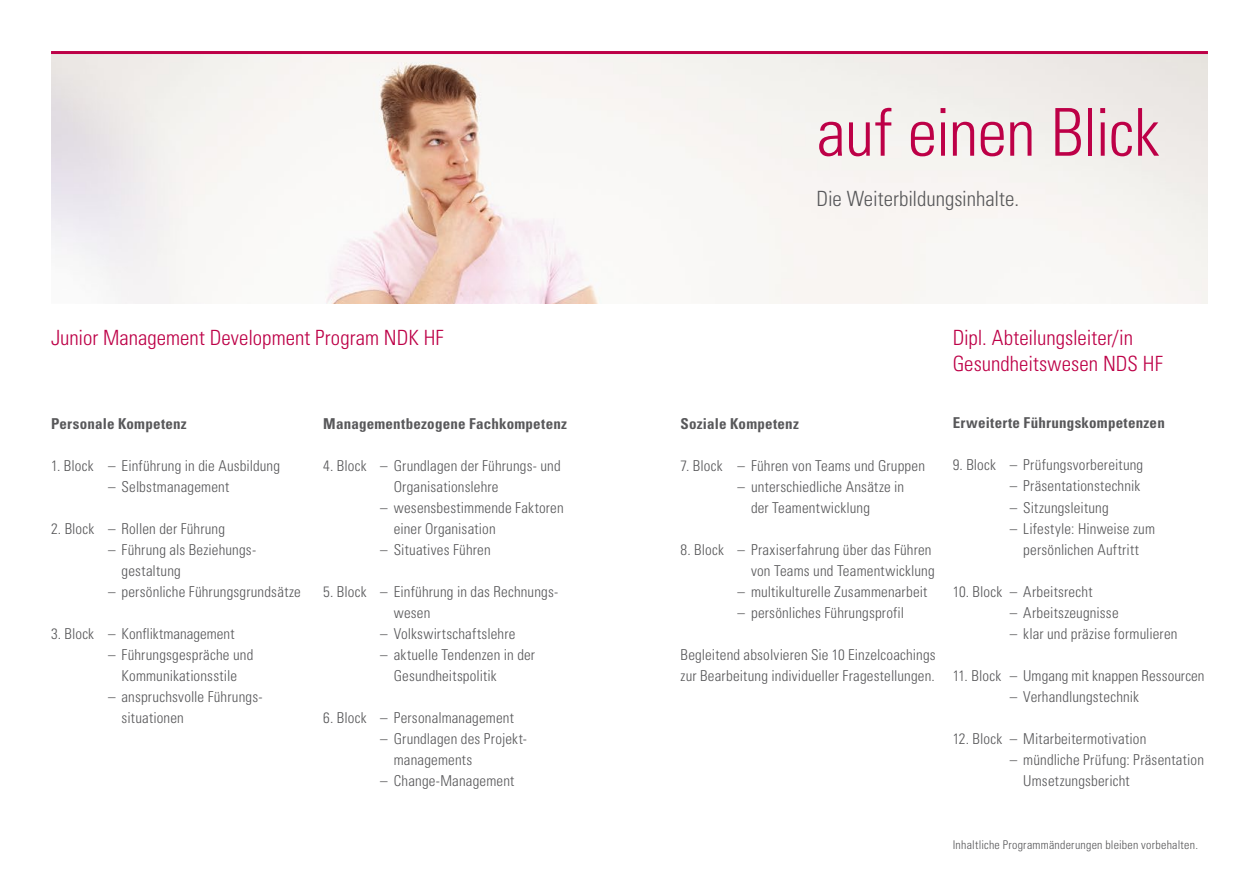
<style>
.page{position:relative;width:1259px;height:893px;background:#fff}
.page>*{position:absolute;margin:0;border:0;box-sizing:border-box;transform-origin:0 0}
.t1{font:300 condensed 66px "Univers";letter-spacing:-.015em;color:#bd0047}
.t2{font:300 condensed 21px/26.2px "Univers";color:#bd0047}
.t3{font:300 condensed 21px "Univers";letter-spacing:-.005em;color:#58585a}
.t4{font:300 condensed 15px/21px "Univers";letter-spacing:.01em;color:#58585a}
.t5{font:700 condensed 15px "Univers";letter-spacing:.015em;color:#58585a}
.t6{font:300 condensed 12px "Univers";letter-spacing:.02em;color:#58585a}
</style>
<div class="page">
<img style="left:51px;top:54px;width:1157px;height:249px">
<hr style="left:51px;top:51px;width:1157px;height:3px;background:#bd0047">
<p class="t1" style="left:816px;top:93px;width:344px">auf einen Blick</p>
<p class="t3" style="left:816px;top:186px;width:204px">Die Weiterbildungsinhalte.</p>
<p class="t2" style="left:51px;top:325px;width:394px">Junior Management Development Program NDK HF</p>
<p class="t2" style="left:952px;top:325px;width:212px">Dipl. Abteilungsleiter/in<br>Gesundheitswesen NDS HF</p>
<p class="t5" style="left:51px;top:414px;width:137px">Personale Kompetenz</p>
<p class="t4" style="left:51px;top:455px;width:230px">1. Block – Einführung in die Ausbildung</p>
<p class="t4" style="left:108px;top:476px;width:123px">– Selbstmanagement</p>
<p class="t4" style="left:51px;top:518px;width:176px">2. Block – Rollen der Führung</p>
<p class="t4" style="left:122px;top:539px;width:136px;text-indent:-14px">– Führung als Beziehungs-- gestaltung</p>
<p class="t4" style="left:108px;top:581px;width:194px">– persönliche Führungsgrundsätze</p>
<p class="t4" style="left:51px;top:623px;width:185px">3. Block – Konfliktmanagement</p>
<p class="t4" style="left:108px;top:644px;width:147px">– Führungsgespräche und</p>
<p class="t4" style="left:122px;top:665px;width:117px">Kommunikationsstile</p>
<p class="t4" style="left:122px;top:686px;width:141px;text-indent:-14px">– anspruchsvolle Führungs-- situationen</p>
<p class="t5" style="left:323px;top:414px;width:245px">Managementbezogene Fachkompetenz</p>
<p class="t4" style="left:323px;top:455px;width:239px;text-align:center">4. Block – Grundlagen der Führungs- und<br>Organisationslehre</p>
<p class="t4" style="left:394px;top:497px;width:171px;text-indent:-14px">– wesensbestimmende Faktoren einer Organisation</p>
<p class="t4" style="left:380px;top:539px;width:112px">– Situatives Führen</p>
<p class="t4" style="left:394px;top:581px;width:164px;text-indent:-70px">5. Block – Einführung in das Rechnungs&shy;wesen</p>
<p class="t4" style="left:380px;top:623px;width:137px">– Volkswirtschaftslehre</p>
<p class="t4" style="left:394px;top:644px;width:143px;text-indent:-14px">– aktuelle Tendenzen in der<br>Gesundheitspolitik</p>
<p class="t4" style="left:323px;top:707px;width:192px">6. Block – Personalmanagement</p>
<p class="t4" style="left:394px;top:728px;width:133px;text-indent:-14px">– Grundlagen des Projekt&shy;managements</p>
<p class="t4" style="left:380px;top:770px;width:136px">– Change-Management</p>
<p class="t5" style="left:680px;top:414px;width:120px">Soziale Kompetenz</p>
<p class="t4" style="left:680px;top:455px;width:246px">7. Block – Führen von Teams und Gruppen</p>
<p class="t4" style="left:751px;top:476px;width:155px;text-indent:-14px">– unterschiedliche Ansätze in der Teamentwicklung</p>
<p class="t4" style="left:680px;top:539px;width:253px">8. Block – Praxiserfahrung über das Führen</p>
<p class="t4" style="left:751px;top:560px;width:185px">von Teams und Teamentwicklung</p>
<p class="t4" style="left:737px;top:581px;width:191px">– multikulturelle Zusammenarbeit</p>
<p class="t4" style="left:737px;top:602px;width:168px">– persönliches Führungsprofil</p>
<p class="t4" style="left:680px;top:644px;width:257px">Begleitend absolvieren Sie 10 Einzelcoachings zur Bearbeitung individueller Fragestellungen.</p>
<p class="t5" style="left:952px;top:414px;width:214px">Erweiterte Führungskompetenzen</p>
<p class="t4" style="left:952px;top:455px;width:192px">9. Block – Prüfungsvorbereitung</p>
<p class="t4" style="left:1009px;top:476px;width:132px">– Präsentationstechnik</p>
<p class="t4" style="left:1009px;top:497px;width:100px">– Sitzungsleitung</p>
<p class="t4" style="left:1009px;top:518px;width:147px;text-align:center">– Lifestyle: Hinweise zum persönlichen Auftritt</p>
<p class="t4" style="left:952px;top:581px;width:141px">10. Block – Arbeitsrecht</p>
<p class="t4" style="left:1009px;top:602px;width:110px">– Arbeitszeugnisse</p>
<p class="t4" style="left:1009px;top:623px;width:169px">– klar und präzise formulieren</p>
<p class="t4" style="left:952px;top:665px;width:253px">11. Block – Umgang mit knappen Ressourcen</p>
<p class="t4" style="left:1009px;top:686px;width:131px">– Verhandlungstechnik</p>
<p class="t4" style="left:952px;top:728px;width:195px">12. Block – Mitarbeitermotivation</p>
<p class="t4" style="left:1023px;top:749px;width:182px;text-indent:-14px">– mündliche Prüfung: Präsentation<br>Umsetzungsbericht</p>
<p class="t6" style="left:952px;top:837px;width:247px">Inhaltliche Programmänderungen bleiben vorbehalten.</p>
</div>
